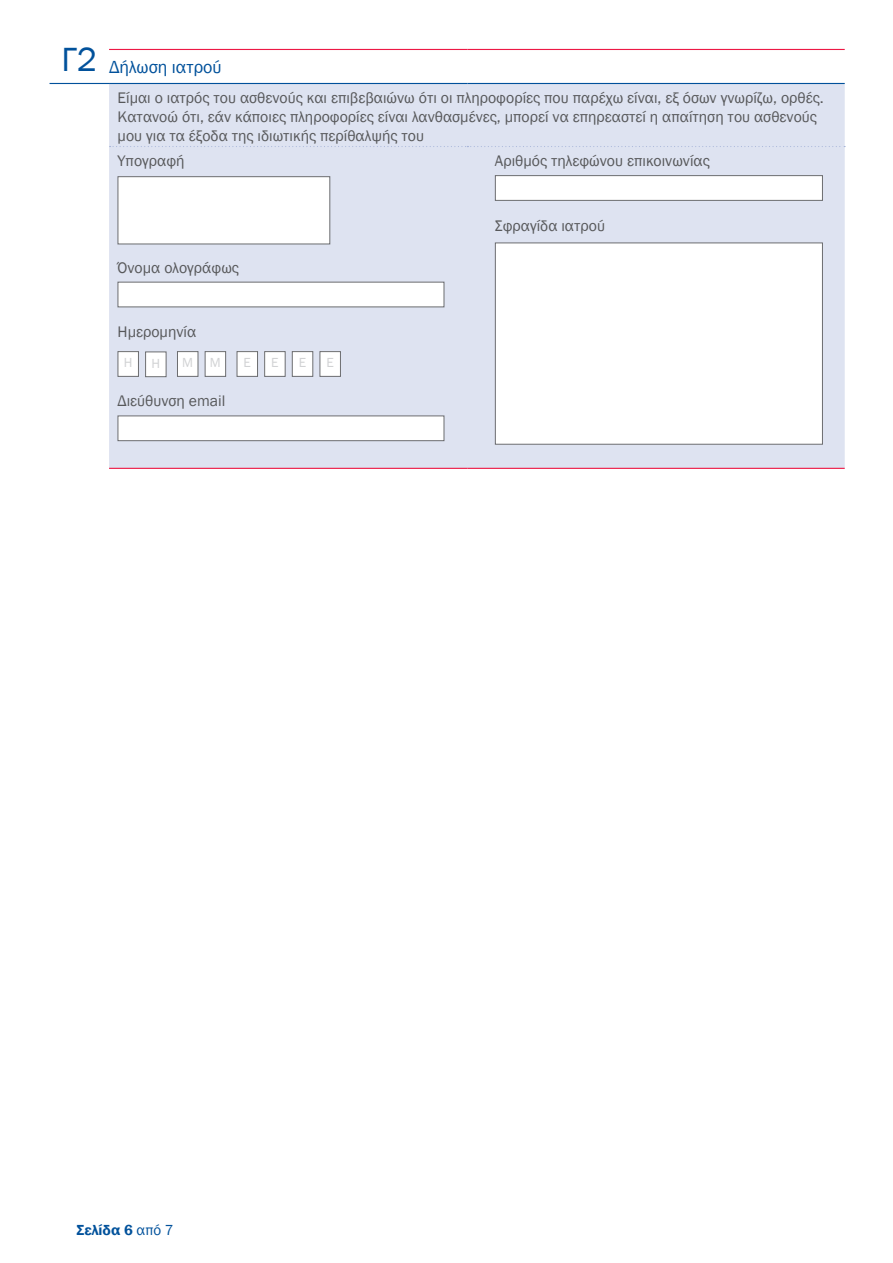
<style>
.page{position:relative;width:893px;height:1263px;background:#fff}
.page>*{position:absolute;margin:0;border:0;box-sizing:border-box;transform-origin:0 0}
.t1{font:34.5px "Franklin Gothic";color:#01519b}
.Section_title{font:18px "Franklin Gothic";color:#01519b}
.Questions{font:15.75px/18.8px "Franklin Gothic";color:#57585a}
.Section_title-2{font:15.75px "Franklin Gothic";color:#57585a}
.t2{font:600 15px "Franklin Gothic";color:#01519b}
.t3{font:13.5px "Franklin Gothic";color:#d1d2d4}
.s1{font-weight:400}
</style>
<div class="page">
<div style="left:109px;top:84px;width:736px;height:384px;background:#dee3f1"></div>
<hr style="left:50px;top:83px;width:59px;height:1px;background:#01519b">
<hr style="left:109px;top:83px;width:358px;height:1px;background:#01519b">
<hr style="left:467px;top:83px;width:378px;height:1px;background:#01519b">
<svg style="left:110px;top:146px;width:735px;height:1px"></svg>
<hr style="left:109px;top:468px;width:358px;height:1px;background:#ed1845">
<hr style="left:467px;top:468px;width:378px;height:1px;background:#ed1845">
<hr style="left:109px;top:49px;width:358px;height:1px;background:#ed1845">
<hr style="left:467px;top:49px;width:378px;height:1px;background:#ed1845">
<div style="left:118px;top:176px;width:212px;height:68px;background:#fff;border:1px solid #6c6d70"></div>
<div style="left:118px;top:282px;width:326px;height:25px;background:#fff;border:1px solid #6c6d70"></div>
<div style="left:118px;top:352px;width:20px;height:24px;background:#fff"></div>
<div style="left:118px;top:351px;width:21px;height:26px;border:1px solid #6c6d70"></div>
<div style="left:146px;top:352px;width:20px;height:25px;background:#fff"></div>
<div style="left:145px;top:351px;width:21px;height:26px;border:1px solid #6c6d70"></div>
<div style="left:177px;top:352px;width:21px;height:24px;background:#fff"></div>
<div style="left:177px;top:351px;width:21px;height:26px;border:1px solid #6c6d70"></div>
<div style="left:205px;top:352px;width:21px;height:24px;background:#fff"></div>
<div style="left:205px;top:351px;width:21px;height:26px;border:1px solid #6c6d70"></div>
<div style="left:237px;top:352px;width:21px;height:24px;background:#fff"></div>
<div style="left:237px;top:351px;width:21px;height:26px;border:1px solid #6c6d70"></div>
<div style="left:265px;top:352px;width:20px;height:24px;background:#fff"></div>
<div style="left:264px;top:351px;width:22px;height:26px;border:1px solid #6c6d70"></div>
<div style="left:292px;top:352px;width:21px;height:24px;background:#fff"></div>
<div style="left:292px;top:351px;width:21px;height:26px;border:1px solid #6c6d70"></div>
<div style="left:320px;top:352px;width:20px;height:24px;background:#fff"></div>
<div style="left:320px;top:351px;width:21px;height:26px;border:1px solid #6c6d70"></div>
<div style="left:118px;top:415px;width:326px;height:26px;background:#fff;border:1px solid #6c6d70"></div>
<div style="left:495px;top:175px;width:328px;height:26px;background:#fff;border:1px solid #6c6d70"></div>
<div style="left:495px;top:243px;width:328px;height:202px;background:#fff;border:1px solid #6c6d70"></div>
<p class="t1" style="left:62px;top:38px;width:37px">Γ2</p>
<p class="Section_title" style="left:109px;top:56px;width:114px">Δήλωση ιατρού</p>
<p class="Questions" style="left:118px;top:89px;width:708px">Είμαι ο ιατρός του ασθενούς και επιβεβαιώνω ότι οι πληροφορίες που παρέχω είναι, εξ όσων γνωρίζω, ορθές.<br>Κατανοώ ότι, εάν κάποιες πληροφορίες είναι λανθασμένες, μπορεί να επηρεαστεί η απαίτηση του ασθενούς μου για τα έξοδα της ιδιωτικής περίθαλψής του</p>
<p class="Questions" style="left:118px;top:152px;width:69px">Υπογραφή</p>
<p class="Questions" style="left:495px;top:152px;width:216px">Αριθμός τηλεφώνου επικοινωνίας</p>
<p class="Questions" style="left:118px;top:258px;width:123px">Όνομα ολογράφως</p>
<p class="Section_title-2" style="left:495px;top:216px;width:112px">Σφραγίδα ιατρού</p>
<p class="Questions" style="left:118px;top:323px;width:80px">Ημερομηνία</p>
<p class="t3" style="left:124px;top:355px;width:10px">Η</p>
<p class="t3" style="left:151px;top:355px;width:10px">Η</p>
<p class="t3" style="left:182px;top:355px;width:12px">Μ</p>
<p class="t3" style="left:210px;top:355px;width:12px">Μ</p>
<p class="t3" style="left:244px;top:355px;width:9px">Ε</p>
<p class="t3" style="left:271px;top:355px;width:9px">Ε</p>
<p class="t3" style="left:299px;top:355px;width:9px">Ε</p>
<p class="t3" style="left:326px;top:355px;width:9px">Ε</p>
<p class="Questions" style="left:118px;top:392px;width:109px">Διεύθυνση email</p>
<p class="t2" style="left:77px;top:1220px;width:99px">Σελίδα 6 <span class="s1">από 7</span></p>
</div>
